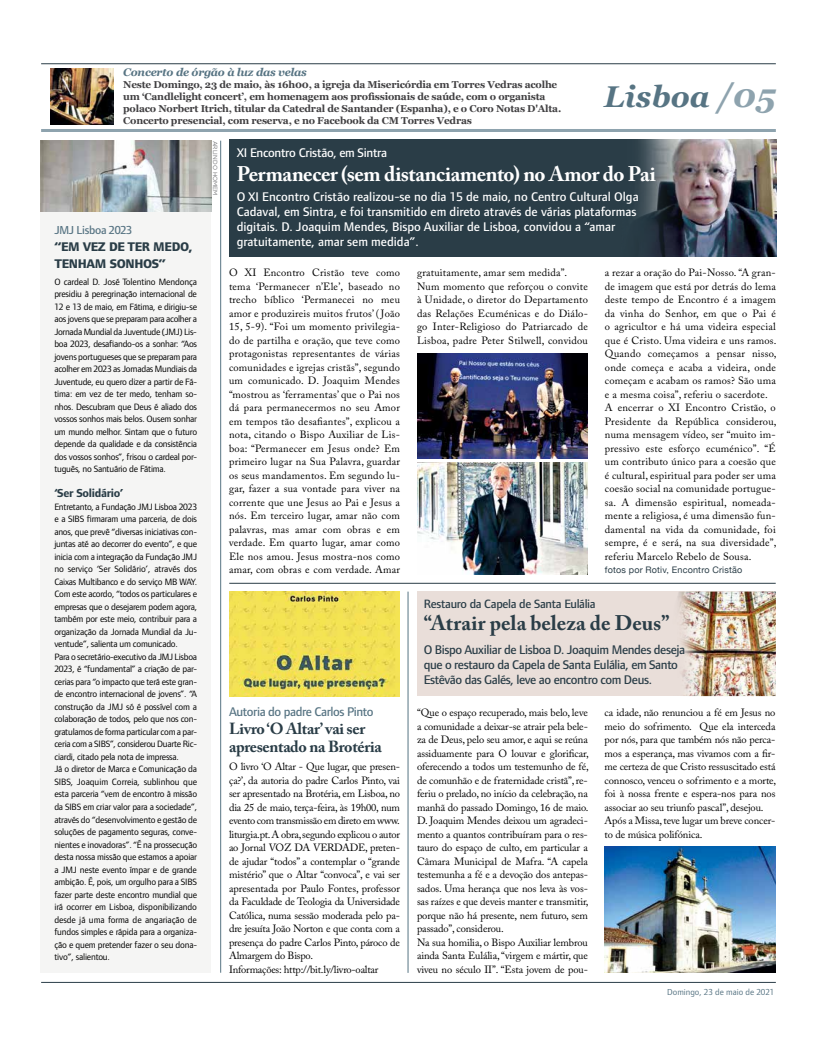
<style>
.page{position:relative;width:817px;height:1049px;background:#fff}
.page>*{position:absolute;margin:0;border:0;box-sizing:border-box;transform-origin:0 0}
.t1{font:italic 700 30px "Georgia";color:#577483}
.t2{font:700 21px "Adobe Caslon Pro";letter-spacing:-.02em;color:#fff}
.t3{font:700 21px "Adobe Caslon Pro";color:#2a3d47}
.t4{font:700 16px/18px "Adobe Caslon Pro";letter-spacing:-.02em;color:#2a3d47}
.t5{font:500 13px/15px "Foundry Form Sans";color:#fff}
.t6{font:500 13px/15px "Foundry Form Sans";letter-spacing:-.03em;color:#2a3d47}
.t7{font:800 13px/17px "Foundry Form Sans";letter-spacing:-.025em;color:#2a3d47}
.t8{font:500 13px "Foundry Form Sans";letter-spacing:-.02em;color:#fff}
.t9{font:500 13px "Foundry Form Sans";letter-spacing:-.03em;color:#577483}
.t10{font:500 12.5px "Foundry Form Sans";letter-spacing:-.025em;color:#2a3d47}
.t11{font:700 12px "Foundry Form Sans";letter-spacing:-.025em;color:#2a3d47}
.t12{font:500 12px "Foundry Form Sans";letter-spacing:-.025em;color:#577483}
.t13{font:italic 700 11px "Georgia";letter-spacing:-.02em;color:#577483}
.t14{font:10.5px/13.5px "Adobe Caslon Pro";letter-spacing:-.01em;color:#000}
.t15{font:10.5px/13.5px "Adobe Caslon Pro";letter-spacing:.02em;color:#000}
.t16{font:700 10px/12px "Georgia";letter-spacing:-.02em;color:#414042}
.t17{font:9.5px/12.5px "Foundry Form Sans";letter-spacing:-.025em;color:#000;text-align:justify}
.t18{font:9px "Helvetica Neue";letter-spacing:.02em;color:#2a3d47}
.t19{font:9px "Foundry Form Sans";color:#577483}
.t20{font:6px "Gotham";color:#717275}
.s1{font-size:33px;color:#8ea3ae}
</style>
<div class="page">
<hr style="left:41px;top:64px;width:734px;height:1px;background:#2a3d47">
<hr style="left:41px;top:982px;width:734px;height:1px;background:#2a3d47">
<hr style="left:41px;top:129px;width:734px;height:3px;background:#8ea3ae">
<img style="left:50px;top:68px;width:63px;height:57px">
<div style="left:417px;top:592px;width:358px;height:104px;background:#e9ded9"></div>
<img style="left:678px;top:592px;width:97px;height:104px">
<img style="left:604px;top:846px;width:171px;height:126px">
<img style="left:229px;top:592px;width:171px;height:104px">
<div style="left:40px;top:141px;width:171px;height:832px;background:#f5f5f4"></div>
<hr style="left:229px;top:583px;width:546px;height:1px;background:#2a3d47">
<hr style="left:408px;top:592px;width:1px;height:381px;background:#577483">
<hr style="left:220px;top:141px;width:1px;height:832px;background:#577483">
<img style="left:40px;top:141px;width:171px;height:70px">
<img style="left:417px;top:462px;width:170px;height:112px">
<img style="left:417px;top:354px;width:170px;height:104px">
<div style="left:229px;top:139px;width:547px;height:118px;background:#2a3d47"></div>
<img style="left:638px;top:139px;width:138px;height:118px">
<p class="t13" style="left:123px;top:64px;width:185px">Concerto de órgão à luz das velas</p>
<p class="t16" style="left:123px;top:78px;width:439px">Neste Domingo, 23 de maio, às 16h00, a igreja da Misericórdia em Torres Vedras acolhe um ‘Candlelight concert’, em homenagem aos profissionais de saúde, com o organista polaco Norbert Itrich, titular da Catedral de Santander (Espanha), e o Coro Notas D'Alta.<br>Concerto presencial, com reserva, e no Facebook da CM Torres Vedras</p>
<h1 class="t1" style="left:604px;top:74px;width:173px">Lisboa <span class="s1">/05</span></h1>
<p class="t12" style="left:54px;top:223px;width:79px">JMJ Lisboa 2023</p>
<p class="t7" style="left:54px;top:238px;width:139px">“EM VEZ DE TER MEDO,<br>TENHAM SONHOS”</p>
<p class="t17" style="left:54px;top:275px;width:144px">O cardeal D. José Tolentino Mendonça presidiu à peregrinação internacional de 12 e 13 de maio, em Fátima, e dirigiu-se aos jovens que se preparam para acolher a Jornada Mundial da Juventude (JMJ) Lis&shy;boa 2023, desafiando-os a sonhar: “Aos jovens portugueses que se preparam para acolher em 2023 as Jornadas Mundiais da Juventude, eu quero dizer a partir de Fá&shy;tima: em vez de ter medo, tenham so&shy;nhos. Descubram que Deus é aliado dos vossos sonhos mais belos. Ousem sonhar um mundo melhor. Sintam que o futuro depende da qualidade e da consistência dos vossos sonhos”, frisou o cardeal por&shy;tuguês, no Santuário de Fátima.</p>
<p class="t11" style="left:54px;top:487px;width:70px">‘Ser Solidário’</p>
<p class="t17" style="left:54px;top:500px;width:144px;text-align:left">Entretanto, a Fundação JMJ Lisboa 2023 e a SIBS firmaram uma parceria, de dois anos, que prevê “diversas iniciativas con&shy;juntas até ao decorrer do evento”, e que inicia com a integração da Fundação JMJ no serviço ‘Ser Solidário’, através dos Caixas Multibanco e do serviço MB WAY.<br>Com este acordo, “todos os particulares e empresas que o desejarem podem agora, também por este meio, contribuir para a organização da Jornada Mundial da Ju&shy;ventude”, salienta um comunicado.<br>Para o secretário-executivo da JMJ Lisboa 2023, é “fundamental” a criação de par&shy;cerias para “o impacto que terá este gran&shy;de encontro internacional de jovens”. “A construção da JMJ só é possível com a colaboração de todos, pelo que nos con&shy;gratulamos de forma particular com a par&shy;ceria com a SIBS”, considerou Duarte Ric&shy;ciardi, citado pela nota de impressa.<br>Já o diretor de Marca e Comunicação da SIBS, Joaquim Correia, sublinhou que esta parceria “vem de encontro à missão da SIBS em criar valor para a sociedade”, através do “desenvolvimento e gestão de soluções de pagamento seguras, conve&shy;nientes e inovadoras”. “É na prossecução desta nossa missão que estamos a apoiar a JMJ neste evento ímpar e de grande ambição. É, pois, um orgulho para a SIBS fazer parte deste encontro mundial que irá ocorrer em Lisboa, disponibilizando desde já uma forma de angariação de fundos simples e rápida para a organiza&shy;ção e quem pretender fazer o seu dona&shy;tivo”, salientou.</p>
<p class="t20" style="left:218px;top:141px;width:56px;rotate:90deg">ARLINDO HOMEM</p>
<p class="t8" style="left:237px;top:145px;width:152px">XI Encontro Cristão, em Sintra</p>
<h2 class="t2" style="left:237px;top:162px;width:420px">Permanecer (sem distanciamento) no Amor do Pai</h2>
<p class="t5" style="left:237px;top:189px;width:403px">O XI Encontro Cristão realizou-se no dia 15 de maio, no Centro Cultural Olga Cadaval, em Sintra, e foi transmitido em direto através de várias plataformas digitais. D. Joaquim Mendes, Bispo Auxiliar de Lisboa, convidou a “amar gratuitamente, amar sem medida”.</p>
<p class="t14" style="left:229px;top:266px;width:172px;text-align:justify">O XI Encontro Cristão teve como tema ‘Permanecer n’Ele’, baseado no trecho bíblico ‘Permanecei no meu amor e produzireis muitos frutos’ ( João 15, 5-9). “Foi um momento privilegia&shy;do de partilha e oração, que teve como protagonistas representantes de várias comunidades e igrejas cristãs”, segundo um comunicado. D. Joaquim Mendes “mostrou as ‘ferramentas’ que o Pai nos dá para permanecermos no seu Amor em tempos tão desafiantes”, explicou a nota, citando o Bispo Auxiliar de Lis&shy;boa: “Permanecer em Jesus onde? Em primeiro lugar na Sua Palavra, guardar os seus mandamentos. Em segundo lu&shy;gar, fazer a sua vontade para viver na corrente que une Jesus ao Pai e Jesus a nós. Em terceiro lugar, amar não com palavras, mas amar com obras e em verdade. Em quarto lugar, amar como Ele nos amou. Jesus mostra-nos como amar, com obras e com verdade. Amar</p>
<p class="t15" style="left:417px;top:266px;width:172px">gratuitamente, amar sem medida”.<br>Num momento que reforçou o convite à Unidade, o diretor do Departamento das Relações Ecuménicas e do Diálo&shy;go Inter-Religioso do Patriarcado de Lisboa, padre Peter Stilwell, convidou</p>
<p class="t15" style="left:604px;top:266px;width:173px">a rezar a oração do Pai-Nosso. “A gran&shy;de imagem que está por detrás do lema deste tempo de Encontro é a imagem da vinha do Senhor, em que o Pai é o agricultor e há uma videira especial que é Cristo. Uma videira e uns ramos.<br>Quando começamos a pensar nisso, onde começa e acaba a videira, onde começam e acabam os ramos? São uma e a mesma coisa”, referiu o sacerdote.<br>A encerrar o XI Encontro Cristão, o Presidente da República considerou, numa mensagem vídeo, ser “muito im&shy;pressivo este esforço ecuménico”. “É um contributo único para a coesão que é cultural, espiritual para poder ser uma coesão social na comunidade portugue&shy;sa. A dimensão espiritual, nomeada&shy;mente a religiosa, é uma dimensão fun&shy;damental na vida da comunidade, foi sempre, é e será, na sua diversidade”, referiu Marcelo Rebelo de Sousa.</p>
<p class="t18" style="left:604px;top:563px;width:139px">fotos por Rotiv, Encontro Cristão</p>
<p class="t10" style="left:423px;top:597px;width:173px">Restauro da Capela de Santa Eulália</p>
<h2 class="t3" style="left:423px;top:611px;width:247px">“Atrair pela beleza de Deus”</h2>
<p class="t9" style="left:229px;top:704px;width:146px">Autoria do padre Carlos Pinto</p>
<h3 class="t4" style="left:229px;top:720px;width:154px">Livro ‘O Altar’ vai ser apresentado na Brotéria</h3>
<p class="t14" style="left:229px;top:760px;width:172px">O livro ‘O Altar - Que lugar, que presen&shy;ça?’, da autoria do padre Carlos Pinto, vai ser apresentado na Brotéria, em Lisboa, no dia 25 de maio, terça-feira, às 19h00, num evento com transmissão em direto em www. liturgia.pt. A obra, segundo explicou o autor ao Jornal VOZ DA VERDADE, preten&shy;de ajudar “todos” a contemplar o “grande mistério” que o Altar “convoca”, e vai ser apresentada por Paulo Fontes, professor da Faculdade de Teologia da Universidade Católica, numa sessão moderada pelo pa&shy;dre jesuíta João Norton e que conta com a presença do padre Carlos Pinto, pároco de Almargem do Bispo.<br>Informações: http://bit.ly/livro-oaltar</p>
<p class="t6" style="left:423px;top:642px;width:263px">O Bispo Auxiliar de Lisboa D. Joaquim Mendes deseja que o restauro da Capela de Santa Eulália, em Santo<br>Estêvão das Galés, leve ao encontro com Deus.</p>
<p class="t14" style="left:417px;top:706px;width:173px">“Que o espaço recuperado, mais belo, leve a comunidade a deixar-se atrair pela bele&shy;za de Deus, pelo seu amor, e aqui se reúna assiduamente para O louvar e glorificar, oferecendo a todos um testemunho de fé, de comunhão e de fraternidade cristã”, re&shy;feriu o prelado, no início da celebração, na manhã do passado Domingo, 16 de maio.<br>D. Joaquim Mendes deixou um agradeci&shy;mento a quantos contribuíram para o res&shy;tauro do espaço de culto, em particular a Câmara Municipal de Mafra. “A capela testemunha a fé e a devoção dos antepas&shy;sados. Uma herança que nos leva às vos&shy;sas raízes e que deveis manter e transmitir, porque não há presente, nem futuro, sem passado”, considerou.<br>Na sua homilia, o Bispo Auxiliar lembrou ainda Santa Eulália, “virgem e mártir, que viveu no século II”. “Esta jovem de pou-</p>
<p class="t14" style="left:604px;top:706px;width:173px">ca idade, não renunciou a fé em Jesus no meio do sofrimento. Que ela interceda por nós, para que também nós não perca&shy;mos a esperança, mas vivamos com a fir&shy;me certeza de que Cristo ressuscitado está connosco, venceu o sofrimento e a morte, foi à nossa frente e espera-nos para nos associar ao seu triunfo pascal”, desejou.<br>Após a Missa, teve lugar um breve concer&shy;to de música polifónica.</p>
<p class="t19" style="left:667px;top:987px;width:109px">Domingo, 23 de maio de 2021</p>
</div>
